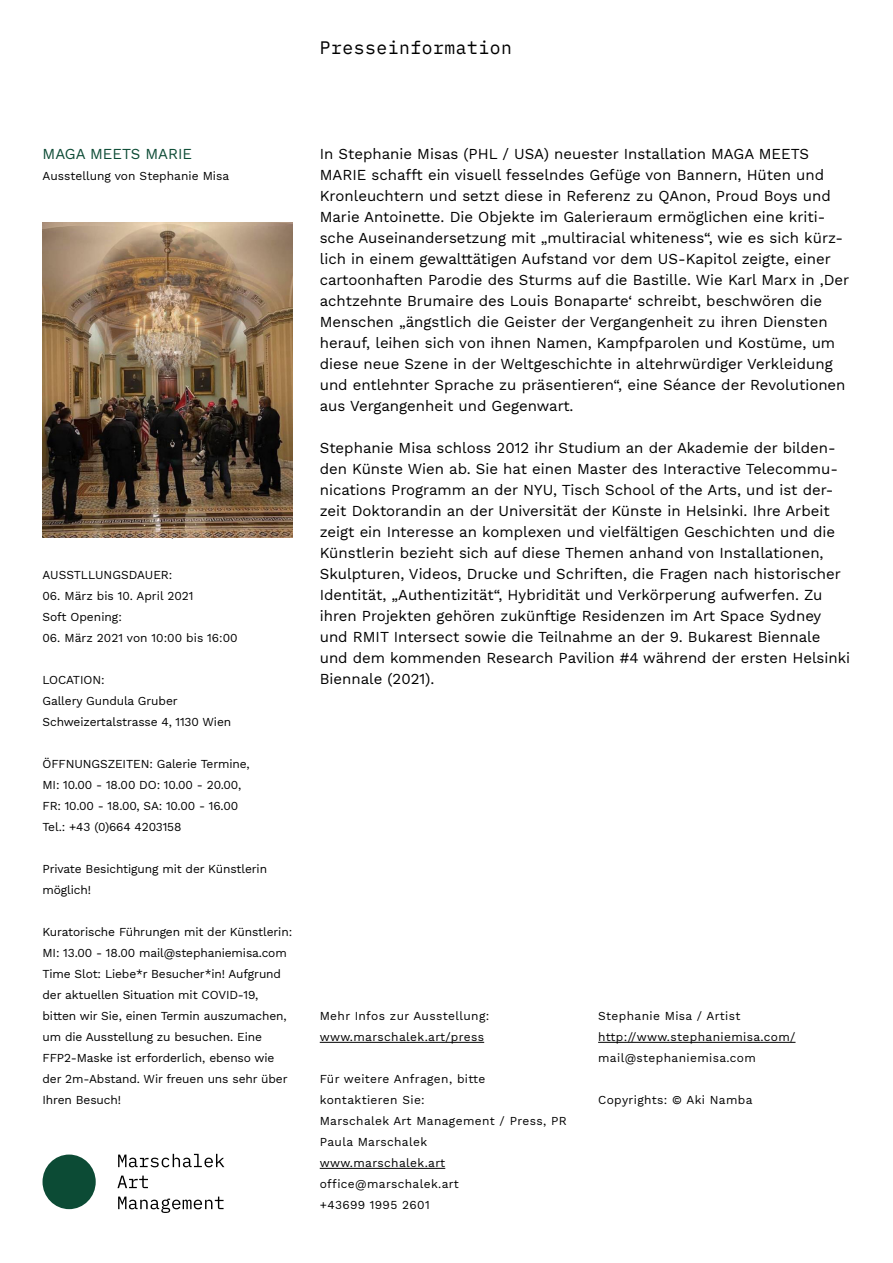
<style>
.page{position:relative;width:893px;height:1263px;background:#fff}
.page>*{position:absolute;margin:0;border:0;box-sizing:border-box;transform-origin:0 0}
.t1{font:18px "IBM Plex Mono";letter-spacing:.03em;color:#000}
.t2{font:15px/21px "Work Sans";color:#000}
.t3{font:15px "Work Sans";color:#0c4b35}
.t4{font:12px/21px "Work Sans";letter-spacing:-.01em;color:#000}
.t5{font:12px/21px "Work Sans";letter-spacing:.03em;color:#000}
</style>
<div class="page">
<svg style="left:118px;top:1196px;width:106px;height:17px"></svg>
<svg style="left:117px;top:1175px;width:31px;height:13px"></svg>
<svg style="left:118px;top:1154px;width:106px;height:13px"></svg>
<div style="left:43px;top:1154px;width:53px;height:55px;background:#0c4b35;border-radius:50%"></div>
<img style="left:43px;top:222px;width:250px;height:315px">
<hr style="left:320px;top:1042px;width:164px;height:1px;background:#000">
<hr style="left:320px;top:1168px;width:125px;height:1px;background:#000">
<hr style="left:598px;top:1042px;width:197px;height:1px;background:#000">
<p class="t1" style="left:320px;top:34px;width:194px">Presseinformation</p>
<p class="t3" style="left:43px;top:143px;width:151px">MAGA MEETS MARIE</p>
<p class="t4" style="left:43px;top:165px;width:188px">Ausstellung von Stephanie Misa</p>
<p class="t4" style="left:43px;top:564px;width:131px">AUSSTLLUNGSDAUER:</p>
<p class="t4" style="left:43px;top:585px;width:152px">06. März bis 10. April 2021<br>Soft Opening:</p>
<p class="t4" style="left:43px;top:627px;width:197px">06. März 2021 von 10:00 bis 16:00</p>
<p class="t4" style="left:43px;top:669px;width:190px">LOCATION:<br>Gallery Gundula Gruber<br>Schweizertalstrasse 4, 1130 Wien</p>
<p class="t4" style="left:43px;top:753px;width:209px">ÖFFNUNGSZEITEN: Galerie Termine,<br>MI: 10.00 - 18.00 DO: 10.00 - 20.00,<br>FR: 10.00 - 18.00, SA: 10.00 - 16.00<br>Tel.: +43 (0)664 4203158</p>
<p class="t4" style="left:43px;top:858px;width:226px">Private Besichtigung mit der Künstlerin möglich!</p>
<p class="t4" style="left:43px;top:921px;width:251px">Kuratorische Führungen mit der Künstlerin:<br>MI: 13.00 - 18.00 mail@stephaniemisa.com Time Slot: Liebe*r Besucher*in! Aufgrund der aktuellen Situation mit COVID-19, bitten wir Sie, einen Termin auszumachen, um die Ausstellung zu besuchen. Eine FFP2-Maske ist erforderlich, ebenso wie der 2m-Abstand. Wir freuen uns sehr über Ihren Besuch!</p>
<p class="t2" style="left:320px;top:143px;width:531px">In Stephanie Misas (PHL / USA) neuester Installation MAGA MEETS MARIE schafft ein visuell fesselndes Gefüge von Bannern, Hüten und Kronleuchtern und setzt diese in Referenz zu QAnon, Proud Boys und Marie Antoinette. Die Objekte im Galerieraum ermöglichen eine kriti&shy;sche Auseinandersetzung mit „multiracial whiteness“, wie es sich kürz&shy;lich in einem gewalttätigen Aufstand vor dem US-Kapitol zeigte, einer cartoonhaften Parodie des Sturms auf die Bastille. Wie Karl Marx in ‚Der achtzehnte Brumaire des Louis Bonaparte‘ schreibt, beschwören die Menschen „ängstlich die Geister der Vergangenheit zu ihren Diensten herauf, leihen sich von ihnen Namen, Kampfparolen und Kostüme, um diese neue Szene in der Weltgeschichte in altehrwürdiger Verkleidung und entlehnter Sprache zu präsentieren“, eine Séance der Revolutionen aus Vergangenheit und Gegenwart.</p>
<p class="t2" style="left:320px;top:437px;width:532px">Stephanie Misa schloss 2012 ihr Studium an der Akademie der bilden&shy;den Künste Wien ab. Sie hat einen Master des Interactive Telecommu&shy;nications Programm an der NYU, Tisch School of the Arts, und ist der&shy;zeit Doktorandin an der Universität der Künste in Helsinki. Ihre Arbeit zeigt ein Interesse an komplexen und vielfältigen Geschichten und die Künstlerin bezieht sich auf diese Themen anhand von Installationen, Skulpturen, Videos, Drucke und Schriften, die Fragen nach historischer Identität, „Authentizität“, Hybridität und Verkörperung aufwerfen. Zu ihren Projekten gehören zukünftige Residenzen im Art Space Sydney und RMIT Intersect sowie die Teilnahme an der 9. Bukarest Biennale und dem kommenden Research Pavilion #4 während der ersten Helsinki Biennale (2021).</p>
<p class="t5" style="left:320px;top:1005px;width:171px">Mehr Infos zur Ausstellung: www.marschalek.art/press</p>
<p class="t5" style="left:320px;top:1068px;width:248px">Für weitere Anfragen, bitte<br>kontaktieren Sie:<br>Marschalek Art Management / Press, PR<br>Paula Marschalek<br>www.marschalek.art office@marschalek.art<br>+43699 1995 2601</p>
<p class="t5" style="left:598px;top:1005px;width:199px">Stephanie Misa / Artist http://www.stephaniemisa.com/ mail@stephaniemisa.com</p>
<p class="t5" style="left:598px;top:1089px;width:156px">Copyrights: © Aki Namba</p>
</div>
